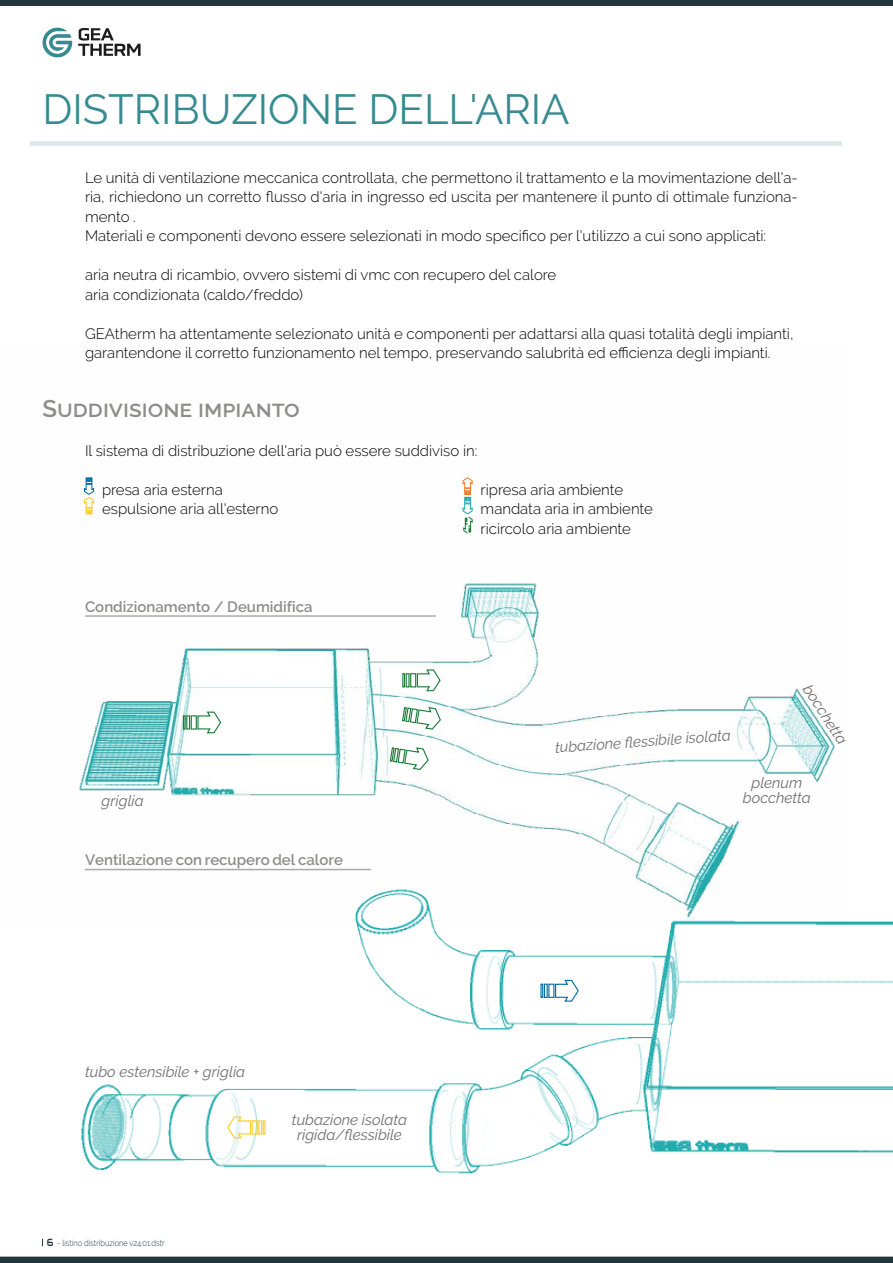
<style>
.page{position:relative;width:893px;height:1263px;background:#fff}
.page>*{position:absolute;margin:0;border:0;box-sizing:border-box;transform-origin:0 0}
.t1{font:42px "Raleway";color:#368b91}
.t2{font:600 24px "Raleway";color:#8e8d8c}
.t3{font:300 15px/19.5px "Raleway";color:#000}
.t4{font:italic 15px/15px "Raleway";color:#716f6e;text-align:center}
.t5{font:600 15px "Raleway";color:#8e8d8c}
.t6{font:300 8.7px "Raleway";color:#23373f;scale:.87 1}
.s1{font-family:"Audiowide";font-weight:400;font-size:10.35px}
</style>
<div class="page">
<img style="left:42px;top:921px;width:851px;height:326px">
<img style="left:79px;top:477px;width:758px;height:444px">
<svg style="left:540px;top:979px;width:39px;height:23px"></svg>
<div style="left:544px;top:984px;width:4px;height:14px;border:1px solid #006ca6"></div>
<svg style="left:227px;top:1116px;width:39px;height:23px"></svg>
<div style="left:258px;top:1120px;width:4px;height:14px;border:1px solid #ffcd1c"></div>
<svg style="left:401px;top:668px;width:40px;height:62px"></svg>
<svg style="left:389px;top:736px;width:40px;height:35px"></svg>
<svg style="left:182px;top:711px;width:40px;height:23px"></svg>
<div style="left:186px;top:715px;width:4px;height:15px;border:1px solid #1c7b36"></div>
<hr style="left:85px;top:869px;width:286px;height:1px;background:#abaaa9">
<hr style="left:85px;top:615px;width:351px;height:2px;background:#abaaa9">
<div style="left:30px;top:141px;width:812px;height:5px;background:#dde6e8"></div>
<svg style="left:0;top:1256px;width:893px;height:7px;background:#36484f"></svg>
<div style="left:0;top:0;width:893px;height:6px;background:#23373f"></div>
<svg style="left:43px;top:28px;width:29px;height:29px"></svg>
<svg style="left:78px;top:28px;width:63px;height:28px"></svg>
<h1 class="t1" style="left:43px;top:85px;width:529px">DISTRIBUZIONE DELL'ARIA</h1>
<p class="t3" style="left:85px;top:167px;width:714px">Le unità di ventilazione meccanica controllata, che permettono il trattamento e la movimentazione dell'a&shy;ria, richiedono un corretto flusso d'aria in ingresso ed uscita per mantenere il punto di ottimale funziona&shy;mento .<br>Materiali e componenti devono essere selezionati in modo specifico per l'utilizzo a cui sono applicati:</p>
<p class="t3" style="left:85px;top:265px;width:473px">aria neutra di ricambio, ovvero sistemi di vmc con recupero del calore aria condizionata (caldo/freddo)</p>
<p class="t3" style="left:85px;top:323px;width:710px">GEAtherm ha attentamente selezionato unità e componenti per adattarsi alla quasi totalità degli impianti, garantendone il corretto funzionamento nel tempo, preservando salubrità ed efficienza degli impianti.</p>
<h2 class="t2" style="left:43px;top:394px;width:259px">Suddivisione impianto</h2>
<p class="t3" style="left:85px;top:440px;width:394px">Il sistema di distribuzione dell'aria può essere suddiviso in:</p>
<p class="t3" style="left:102px;top:479px;width:178px">presa aria esterna espulsione aria all'esterno</p>
<p class="t3" style="left:481px;top:479px;width:174px">ripresa aria ambiente mandata aria in ambiente ricircolo aria ambiente</p>
<p class="t5" style="left:85px;top:598px;width:229px">Condizionamento / Deumidifica</p>
<p class="t4" style="left:102px;top:793px;width:44px">griglia</p>
<p class="t5" style="left:85px;top:851px;width:259px">Ventilazione con recupero del calore</p>
<p class="t4" style="left:85px;top:1064px;width:162px">tubo estensibile + griglia</p>
<p class="t6" style="left:47px;top:1238px;width:137px"><span class="s1">6</span> - listino distribuzione v24.01.dstr</p>
<p class="t4" style="left:292px;top:1112px;width:117px">tubazione isolata rigida/flessibile</p>
<p class="t4" style="left:554px;top:740px;width:178px;rotate:-4deg">tubazione fl essibile isolata</p>
<p class="t4" style="left:813px;top:682px;width:69px;rotate:57deg">bocchetta</p>
<p class="t4" style="left:743px;top:775px;width:69px">plenum bocchetta</p>
</div>
